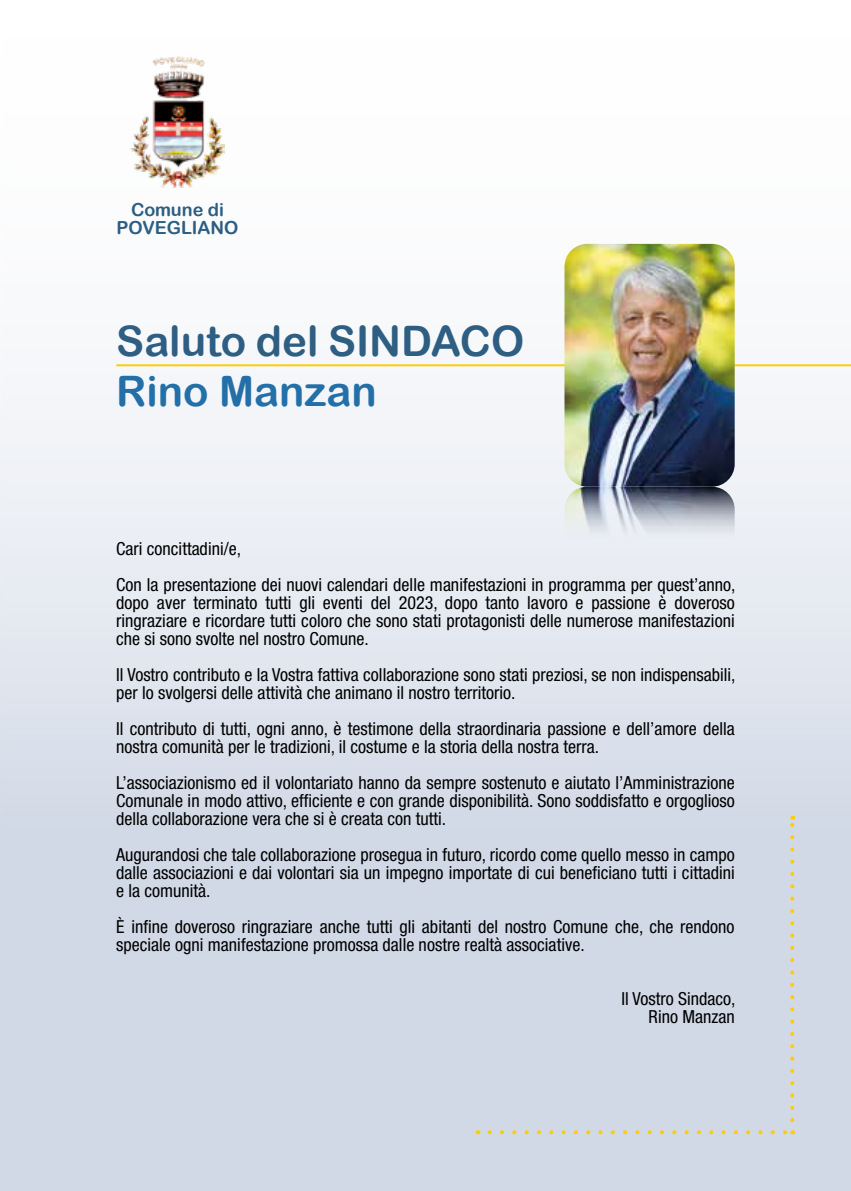
<style>
.page{position:relative;width:851px;height:1191px;background:#fff}
.page>*{position:absolute;margin:0;border:0;box-sizing:border-box;transform-origin:0 0}
.t1{font:42px "Arial Rounded MT Bold";color:#2e5e82}
.t2{font:42px "Arial Rounded MT Bold";color:#236fa8}
.t3{font:condensed 18px/18px "Helvetica Neue LT Std";color:#000}
.t4{font:18px/18px "Arial Rounded MT Bold";color:#2e5e82;text-align:center}
</style>
<div class="page">
<div style="left:0;top:0;width:850px;height:1191px;background:linear-gradient(to bottom,#fff,#c8d1e1)"></div>
<hr style="left:116px;top:364px;width:734px;height:2px;background:#ffcd04">
<svg style="left:489px;top:1130px;width:297px;height:4px"></svg>
<svg style="left:790px;top:815px;width:4px;height:305px"></svg>
<img style="left:131px;top:57px;width:93px;height:132px">
<img style="left:564px;top:244px;width:170px;height:351px">
<p class="t4" style="left:116px;top:200px;width:123px">Comune di<br>POVEGLIANO</p>
<h1 class="t1" style="left:116px;top:316px;width:409px">Saluto del SINDACO</h1>
<h1 class="t2" style="left:116px;top:366px;width:262px">Rino Manzan</h1>
<p class="t3" style="left:116px;top:530px;width:620px;line-height:36px">Cari concittadini/e,<br>Con la presentazione dei nuovi calendari delle manifestazioni in programma per quest’anno,</p>
<p class="t3" style="left:116px;top:593px;width:619px;text-align:justify">dopo aver terminato tutti gli eventi del 2023, dopo tanto lavoro e passione è doveroso ringraziare e ricordare tutti coloro che sono stati protagonisti delle numerose manifestazioni che si sono svolte nel nostro Comune.</p>
<p class="t3" style="left:116px;top:665px;width:620px">Il Vostro contributo e la Vostra fattiva collaborazione sono stati preziosi, se non indispensabili, per lo svolgersi delle attività che animano il nostro territorio.</p>
<p class="t3" style="left:116px;top:719px;width:619px">Il contributo di tutti, ogni anno, è testimone della straordinaria passione e dell’amore della nostra comunità per le tradizioni, il costume e la storia della nostra terra.</p>
<p class="t3" style="left:116px;top:773px;width:620px;text-align:justify">L’associazionismo ed il volontariato hanno da sempre sostenuto e aiutato l’Amministrazione Comunale in modo attivo, efficiente e con grande disponibilità. Sono soddisfatto e orgoglioso della collaborazione vera che si è creata con tutti.</p>
<p class="t3" style="left:116px;top:845px;width:619px;text-align:justify">Augurandosi che tale collaborazione prosegua in futuro, ricordo come quello messo in campo dalle associazioni e dai volontari sia un impegno importate di cui beneficiano tutti i cittadini e la comunità.</p>
<p class="t3" style="left:116px;top:917px;width:619px">È infine doveroso ringraziare anche tutti gli abitanti del nostro Comune che, che rendono speciale ogni manifestazione promossa dalle nostre realtà associative.</p>
<p class="t3" style="left:621px;top:989px;width:115px;text-align:right">Il Vostro Sindaco,<br>Rino Manzan</p>
</div>
